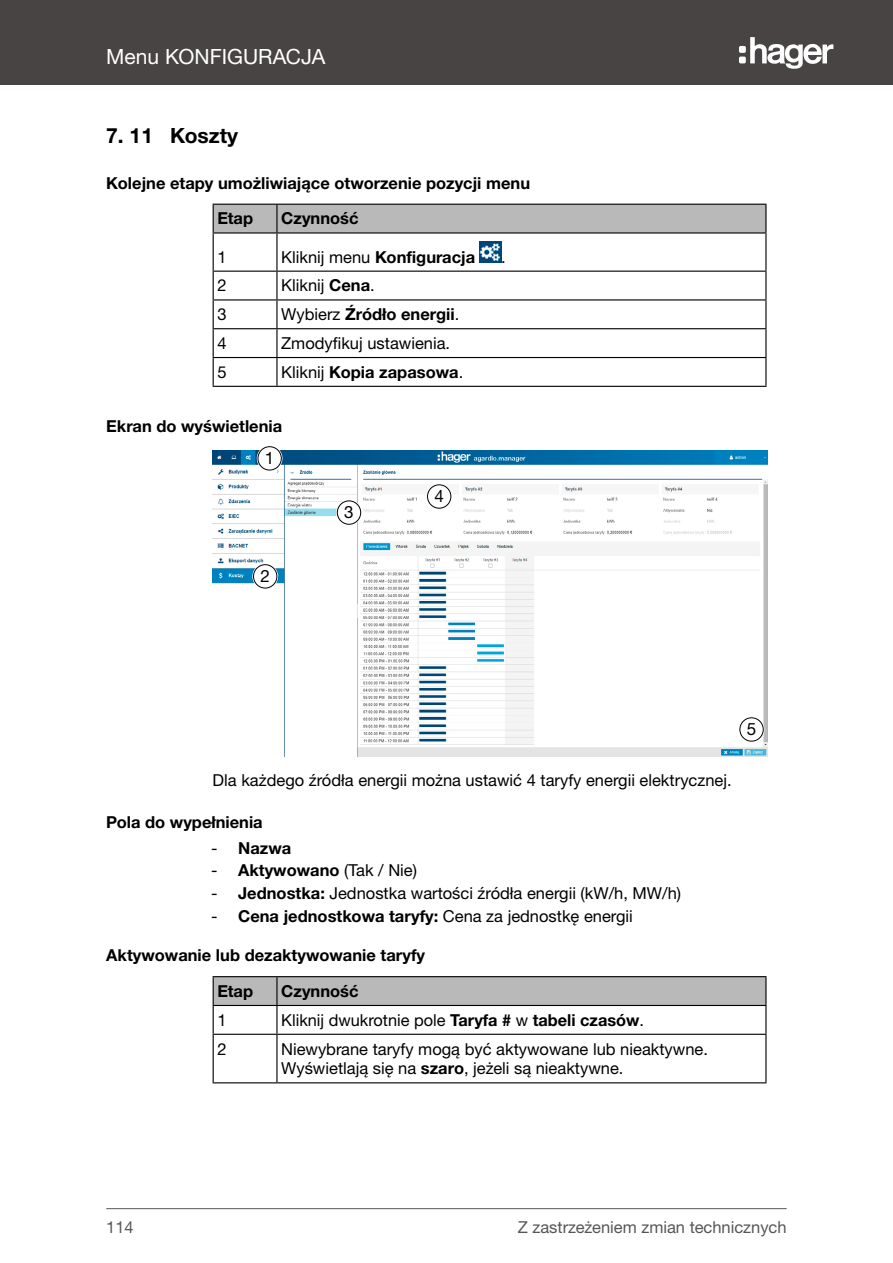
<style>
.page{position:relative;width:893px;height:1263px;background:#fff}
.page>*{position:absolute;margin:0;border:0;box-sizing:border-box;transform-origin:0 0}
.t1{font:21px "Helvetica Neue LTW1 G";color:#fff}
.t2{font:700 21px "Helvetica Neue LTW1 G";color:#000}
.t3{font:16.95px "Helvetica Neue LTW1 G";color:#000}
.t4{font:16.5px/19.8px "Helvetica Neue LTW1 G";color:#000}
.t5{font:700 16.5px/35.5px "Helvetica Neue LTW1 G";color:#000}
.t6{font:16.5px "Helvetica Neue LTW1 G";color:#565655}
.s1{font-weight:400}
.s2{font-weight:700}
</style>
<div class="page">
<div style="left:0;top:0;width:893px;height:85px;background:#484443"></div>
<svg style="left:750px;top:37px;width:83px;height:32px"></svg>
<div style="left:739px;top:46px;width:7px;height:7px;background:#fefefe;border-radius:2px"></div>
<div style="left:739px;top:57px;width:7px;height:6px;background:#fefefe;border-radius:2px"></div>
<hr style="left:106px;top:1208px;width:681px;height:1px;background:#565655">
<hr style="left:213px;top:299px;width:64px;height:1px;background:#000">
<hr style="left:277px;top:299px;width:489px;height:1px;background:#000">
<hr style="left:213px;top:328px;width:64px;height:1px;background:#000">
<hr style="left:277px;top:328px;width:489px;height:1px;background:#000">
<hr style="left:213px;top:357px;width:64px;height:1px;background:#000">
<hr style="left:277px;top:357px;width:489px;height:1px;background:#000">
<hr style="left:276px;top:234px;width:2px;height:37px;background:#000">
<hr style="left:276px;top:272px;width:2px;height:27px;background:#000">
<hr style="left:276px;top:300px;width:2px;height:28px;background:#000">
<hr style="left:276px;top:329px;width:2px;height:28px;background:#000">
<hr style="left:276px;top:358px;width:2px;height:28px;background:#000">
<div style="left:213px;top:204px;width:553px;height:28px;background:#b9b9b9"></div>
<svg style="left:213px;top:272px;width:1px;height:114px"></svg>
<svg style="left:765px;top:272px;width:1px;height:114px"></svg>
<hr style="left:213px;top:386px;width:64px;height:1px;background:#000">
<hr style="left:277px;top:386px;width:489px;height:1px;background:#000">
<hr style="left:213px;top:232px;width:64px;height:2px;background:#000">
<hr style="left:213px;top:234px;width:1px;height:37px;background:#000">
<hr style="left:277px;top:232px;width:489px;height:2px;background:#000">
<hr style="left:765px;top:234px;width:1px;height:37px;background:#000">
<hr style="left:213px;top:271px;width:64px;height:1px;background:#000">
<hr style="left:277px;top:271px;width:489px;height:1px;background:#000">
<img style="left:480px;top:241px;width:21px;height:22px">
<img style="left:213px;top:451px;width:554px;height:305px">
<svg style="left:257px;top:445px;width:25px;height:26px"></svg>
<div style="left:258px;top:447px;width:23px;height:23px;background:#fff;border-radius:50%"></div>
<div style="left:258px;top:446px;width:23px;height:24px;border:1px solid #000;border-radius:50%"></div>
<svg style="left:252px;top:563px;width:26px;height:26px"></svg>
<div style="left:254px;top:565px;width:23px;height:23px;background:#fff;border-radius:50%"></div>
<div style="left:253px;top:564px;width:24px;height:24px;border:1px solid #000;border-radius:50%"></div>
<svg style="left:336px;top:500px;width:26px;height:25px"></svg>
<div style="left:337px;top:501px;width:24px;height:23px;background:#fff;border-radius:50%"></div>
<div style="left:337px;top:501px;width:24px;height:23px;border:1px solid #000;border-radius:50%"></div>
<svg style="left:426px;top:484px;width:26px;height:25px"></svg>
<div style="left:427px;top:485px;width:24px;height:23px;background:#fff;border-radius:50%"></div>
<div style="left:427px;top:485px;width:24px;height:23px;border:1px solid #000;border-radius:50%"></div>
<svg style="left:739px;top:717px;width:25px;height:25px"></svg>
<div style="left:740px;top:718px;width:23px;height:23px;background:#fff;border-radius:50%"></div>
<div style="left:740px;top:718px;width:23px;height:23px;border:1px solid #000;border-radius:50%"></div>
<hr style="left:213px;top:1034px;width:64px;height:1px;background:#000">
<hr style="left:277px;top:1034px;width:489px;height:1px;background:#000">
<hr style="left:276px;top:1035px;width:2px;height:47px;background:#000">
<hr style="left:213px;top:976px;width:64px;height:1px;background:#000">
<hr style="left:277px;top:976px;width:489px;height:1px;background:#000">
<svg style="left:213px;top:977px;width:553px;height:57px"></svg>
<hr style="left:213px;top:1035px;width:1px;height:47px;background:#000">
<hr style="left:765px;top:1035px;width:1px;height:47px;background:#000">
<hr style="left:213px;top:1082px;width:64px;height:1px;background:#000">
<hr style="left:277px;top:1082px;width:489px;height:1px;background:#000">
<p class="t1" style="left:106px;top:44px;width:221px">Menu KONFIGURACJA</p>
<p class="t2" style="left:106px;top:122px;width:133px">7. 11 Koszty</p>
<p class="t5" style="left:217px;top:165px;width:314px;text-indent:-111px">Kolejne etapy umożliwiające otworzenie pozycji menu<br>Etap</p>
<p class="t5" style="left:281px;top:201px;width:79px">Czynność</p>
<p class="t4" style="left:217px;top:247px;width:11px">1</p>
<p class="t5" style="left:281px;top:239px;width:196px"><span class="s1">Kliknij menu</span> Konfiguracja</p>
<p class="t4" style="left:501px;top:247px;width:6px">.</p>
<p class="t4" style="left:217px;top:276px;width:11px">2</p>
<p class="t4" style="left:281px;top:276px;width:95px">Kliknij <span class="s2">Cena</span>.</p>
<p class="t4" style="left:217px;top:304px;width:11px">3</p>
<p class="t5" style="left:281px;top:296px;width:180px"><span class="s1">Wybierz</span> Źródło energii<span class="s1">.</span></p>
<p class="t4" style="left:217px;top:333px;width:11px">4</p>
<p class="t4" style="left:281px;top:333px;width:170px">Zmodyfikuj ustawienia.</p>
<p class="t4" style="left:217px;top:362px;width:11px">5</p>
<p class="t5" style="left:281px;top:354px;width:184px"><span class="s1">Kliknij</span> Kopia zapasowa<span class="s1">.</span></p>
<p class="t5" style="left:106px;top:409px;width:177px">Ekran do wyświetlenia</p>
<p class="t3" style="left:265px;top:448px;width:11px">1</p>
<p class="t3" style="left:260px;top:566px;width:11px">2</p>
<p class="t3" style="left:344px;top:502px;width:11px">3</p>
<p class="t3" style="left:434px;top:486px;width:11px">4</p>
<p class="t4" style="left:213px;top:770px;width:521px">Dla każdego źródła energii można ustawić 4 taryfy energii elektrycznej.</p>
<p class="t5" style="left:106px;top:804px;width:158px">Pola do wypełnienia</p>
<p class="t5" style="left:211px;top:830px;width:82px"><span class="s1">-</span> Nazwa</p>
<p class="t4" style="left:211px;top:860px;width:207px">- <span class="s2">Aktywowano</span> (Tak / Nie)</p>
<p class="t4" style="left:211px;top:883px;width:471px">- <span class="s2">Jednostka:</span> Jednostka wartości źródła energii (kW/h, MW/h)</p>
<p class="t4" style="left:211px;top:906px;width:423px">- <span class="s2">Cena jednostkowa taryfy:</span> Cena za jednostkę energii</p>
<p class="t5" style="left:217px;top:938px;width:209px;text-indent:-111px">Aktywowanie lub dezaktywowanie taryfy<br>Etap</p>
<p class="t5" style="left:281px;top:973px;width:79px">Czynność</p>
<p class="t4" style="left:217px;top:1010px;width:11px">1</p>
<p class="t4" style="left:281px;top:1010px;width:364px">Kliknij dwukrotnie pole <span class="s2">Taryfa #</span> w <span class="s2">tabeli czasów</span>.</p>
<p class="t4" style="left:217px;top:1039px;width:11px">2</p>
<p class="t4" style="left:281px;top:1039px;width:428px">Niewybrane taryfy mogą być aktywowane lub nieaktywne.<br>Wyświetlają się na <span class="s2">szaro</span>, jeżeli są nieaktywne.</p>
<p class="t3" style="left:747px;top:719px;width:11px">5</p>
<p class="t6" style="left:106px;top:1217px;width:29px">114</p>
<p class="t6" style="left:518px;top:1217px;width:270px">Z zastrzeżeniem zmian technicznych</p>
</div>
